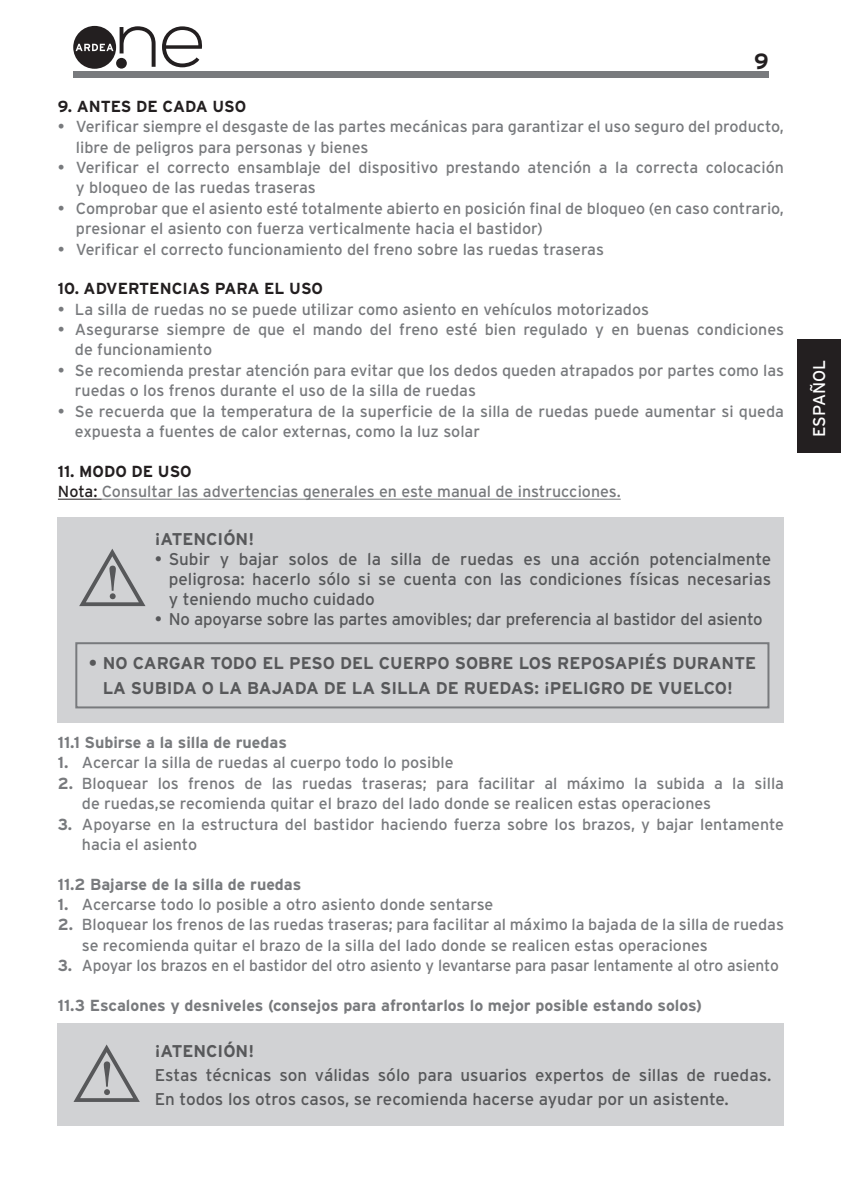
<style>
.page{position:relative;width:841px;height:1189px;background:#fff}
.page>*{position:absolute;margin:0;border:0;box-sizing:border-box;transform-origin:0 0}
.t1{font:700 22px "Interstate";color:#231f20}
.t2{font:17px/20px "Interstate";color:#57585a;text-align:justify}
.t3{font:700 17px/24.4px "Interstate";color:#57585a;text-align:center}
.t4{font:17px "Interstate";color:#fff}
.t5{font:16px/20.4px "Interstate";color:#787a7d}
.t6{font:700 16px "Interstate";color:#787a7d}
.t7{font:700 16px "Interstate";color:#231f20}
.s1{font-weight:700;color:#231f20}
.s2{color:#231f20}
.s3{font-weight:700}
</style>
<div class="page">
<div style="left:73px;top:71px;width:695px;height:7px;background:#787a7d"></div>
<div style="left:797px;top:339px;width:43px;height:113px;background:#231f20"></div>
<svg style="left:120px;top:26px;width:35px;height:41px"></svg>
<svg style="left:162px;top:26px;width:40px;height:41px"></svg>
<div style="left:73px;top:26px;width:43px;height:43px;background:#231f20;border-radius:50%"></div>
<div style="left:116px;top:58px;width:11px;height:11px;background:#231f20;border-radius:50%"></div>
<svg style="left:76px;top:44px;width:37px;height:7px"></svg>
<hr style="left:58px;top:499px;width:44px;height:1px;background:#231f20">
<hr style="left:102px;top:499px;width:518px;height:1px;background:#787a7d">
<div style="left:58px;top:517px;width:726px;height:206px;background:#d1d2d4"></div>
<svg style="left:79px;top:549px;width:66px;height:57px"></svg>
<div style="left:75px;top:642px;width:694px;height:66px;border:2px solid #787a7d"></div>
<div style="left:58px;top:1023px;width:726px;height:103px;background:#d1d2d4"></div>
<svg style="left:73px;top:1044px;width:67px;height:58px"></svg>
<h1 class="t1" style="left:754px;top:49px;width:16px">9</h1>
<p class="t7" style="left:58px;top:97px;width:190px">9. ANTES DE CADA USO</p>
<p class="t5" style="left:76px;top:116px;width:709px;text-indent:-18px">• Verificar siempre el desgaste de las partes mecánicas para garantizar el uso seguro del producto, libre de peligros para personas y bienes</p>
<p class="t5" style="left:76px;top:157px;width:709px;text-indent:-18px">• Verificar el correcto ensamblaje del dispositivo prestando atención a la correcta colocación y bloqueo de las ruedas traseras</p>
<p class="t5" style="left:76px;top:198px;width:709px;text-indent:-18px">• Comprobar que el asiento esté totalmente abierto en posición final de bloqueo (en caso contrario, presionar el asiento con fuerza verticalmente hacia el bastidor)</p>
<p class="t5" style="left:58px;top:239px;width:547px">• Verificar el correcto funcionamiento del freno sobre las ruedas traseras</p>
<p class="t7" style="left:58px;top:280px;width:266px">10. ADVERTENCIAS PARA EL USO</p>
<p class="t5" style="left:58px;top:299px;width:592px">• La silla de ruedas no se puede utilizar como asiento en vehículos motorizados</p>
<p class="t5" style="left:75px;top:319px;width:710px;text-indent:-17px">• Asegurarse siempre de que el mando del freno esté bien regulado y en buenas condiciones de funcionamiento</p>
<p class="t5" style="left:75px;top:360px;width:710px;text-indent:-17px">• Se recomienda prestar atención para evitar que los dedos queden atrapados por partes como las ruedas o los frenos durante el uso de la silla de ruedas</p>
<p class="t5" style="left:75px;top:401px;width:710px;text-indent:-17px">• Se recuerda que la temperatura de la superficie de la silla de ruedas puede aumentar si queda expuesta a fuentes de calor externas, como la luz solar</p>
<p class="t5" style="left:58px;top:461px;width:564px"><span class="s1">11. MODO DE USO<br></span><span class="s2">Nota:</span> Consultar las advertencias generales en este manual de instrucciones.</p>
<p class="t3" style="left:155px;top:527px;width:101px">¡ATENCIÓN!</p>
<p class="t2" style="left:169px;top:549px;width:604px;text-indent:-14px">• Subir y bajar solos de la silla de ruedas es una acción potencialmente peligrosa: hacerlo sólo si se cuenta con las condiciones físicas necesarias y teniendo mucho cuidado</p>
<p class="t2" style="left:155px;top:609px;width:609px">• No apoyarse sobre las partes amovibles; dar preferencia al bastidor del asiento</p>
<p class="t3" style="left:89px;top:651px;width:669px">• NO CARGAR TODO EL PESO DEL CUERPO SOBRE LOS REPOSAPIÉS DURANTE<br>LA SUBIDA O LA BAJADA DE LA SILLA DE RUEDAS: ¡PELIGRO DE VUELCO!</p>
<p class="t6" style="left:58px;top:733px;width:230px">11.1 Subirse a la silla de ruedas</p>
<p class="t5" style="left:58px;top:752px;width:397px"><span class="s3">1.</span> Acercar la silla de ruedas al cuerpo todo lo posible</p>
<p class="t5" style="left:82px;top:773px;width:703px;text-indent:-24px"><span class="s3">2.</span> Bloquear los frenos de las ruedas traseras; para facilitar al máximo la subida a la silla de ruedas,se recomienda quitar el brazo del lado donde se realicen estas operaciones</p>
<p class="t5" style="left:82px;top:813px;width:703px;text-indent:-24px"><span class="s3">3.</span> Apoyarse en la estructura del bastidor haciendo fuerza sobre los brazos, y bajar lentamente hacia el asiento</p>
<p class="t6" style="left:58px;top:875px;width:245px">11.2 Bajarse de la silla de ruedas</p>
<p class="t5" style="left:58px;top:894px;width:437px"><span class="s3">1.</span> Acercarse todo lo posible a otro asiento donde sentarse</p>
<p class="t5" style="left:82px;top:914px;width:703px;text-indent:-24px"><span class="s3">2.</span> Bloquear los frenos de las ruedas traseras; para facilitar al máximo la bajada de la silla de ruedas se recomienda quitar el brazo de la silla del lado donde se realicen estas operaciones</p>
<p class="t5" style="left:58px;top:955px;width:722px"><span class="s3">3.</span> Apoyar los brazos en el bastidor del otro asiento y levantarse para pasar lentamente al otro asiento</p>
<p class="t6" style="left:58px;top:996px;width:645px">11.3 Escalones y desniveles (consejos para afrontarlos lo mejor posible estando solos)</p>
<p class="t3" style="left:155px;top:1038px;width:101px">¡ATENCIÓN!</p>
<p class="t2" style="left:155px;top:1062px;width:618px;line-height:24.4px">Estas técnicas son válidas sólo para usuarios expertos de sillas de ruedas.<br>En todos los otros casos, se recomienda hacerse ayudar por un asistente.</p>
<p class="t4" style="left:809px;top:437px;width:79px;rotate:-90deg">ESPAÑOL</p>
</div>
